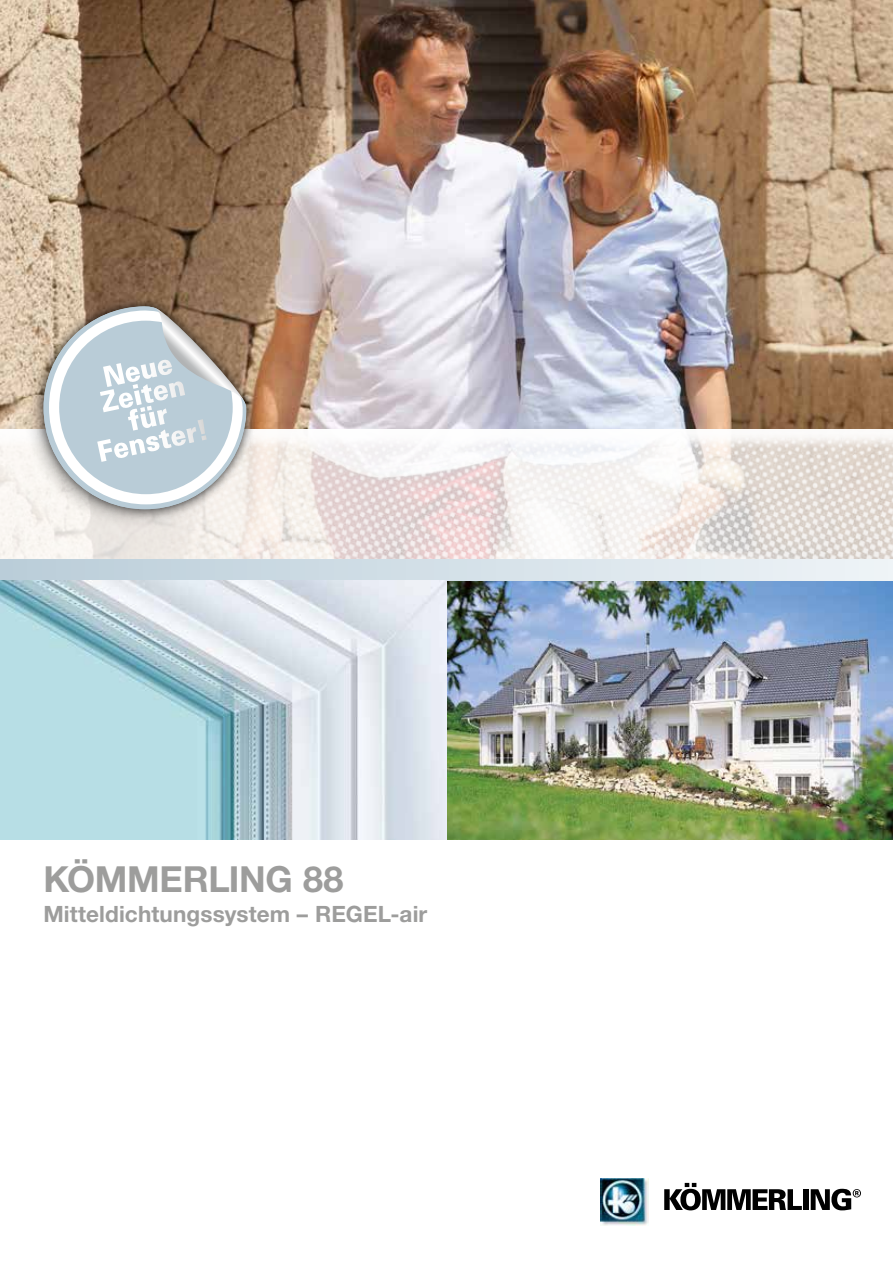
<style>
.page{position:relative;width:893px;height:1263px;background:#fff}
.page>*{position:absolute;margin:0;border:0;box-sizing:border-box;transform-origin:0 0}
.t1{font:700 36px "Helvetica Neue CE";letter-spacing:-.01em;color:#9d9d9c}
.t2{font:900 28.5px/24px "Univers";color:#fff;text-align:center;scale:.9 1}
.t3{font:700 22.5px "Helvetica Neue CE";letter-spacing:.005em;color:#9d9d9c}
</style>
<div class="page">
<img style="left:446px;top:580px;width:447px;height:260px">
<img style="left:0;top:0;width:893px;height:429px">
<img style="left:601px;top:1179px;width:1px;height:44px">
<svg style="left:664px;top:1183px;width:138px;height:27px"></svg>
<div style="left:803px;top:1189px;width:6px;height:21px;background:#000"></div>
<svg style="left:810px;top:1188px;width:51px;height:22px"></svg>
<img style="left:602px;top:1179px;width:47px;height:46px">
<img style="left:0;top:436px;width:893px;height:123px">
<div style="left:0;top:559px;width:893px;height:21px;background:linear-gradient(to right,#bacdd9,#eef4f7)"></div>
<div style="left:23px;top:302px;width:228px;height:228px;background:#000;opacity:.2"></div>
<div style="left:33px;top:296px;width:224px;height:224px;background:#000;opacity:.75"></div>
<svg style="left:44px;top:306px;width:202px;height:203px;background:#c0c7c9"></svg>
<svg style="left:0;top:580px;width:446px;height:260px;background:#c3dae2"></svg>
<p class="t2" style="left:80px;top:369px;width:127px;rotate:-12deg">Neue<br>Zeiten für<br>Fenster!</p>
<h1 class="t1" style="left:43px;top:857px;width:302px">KÖMMERLING 88</h1>
<p class="t3" style="left:43px;top:900px;width:385px">Mitteldichtungssystem – REGEL-air</p>
</div>
